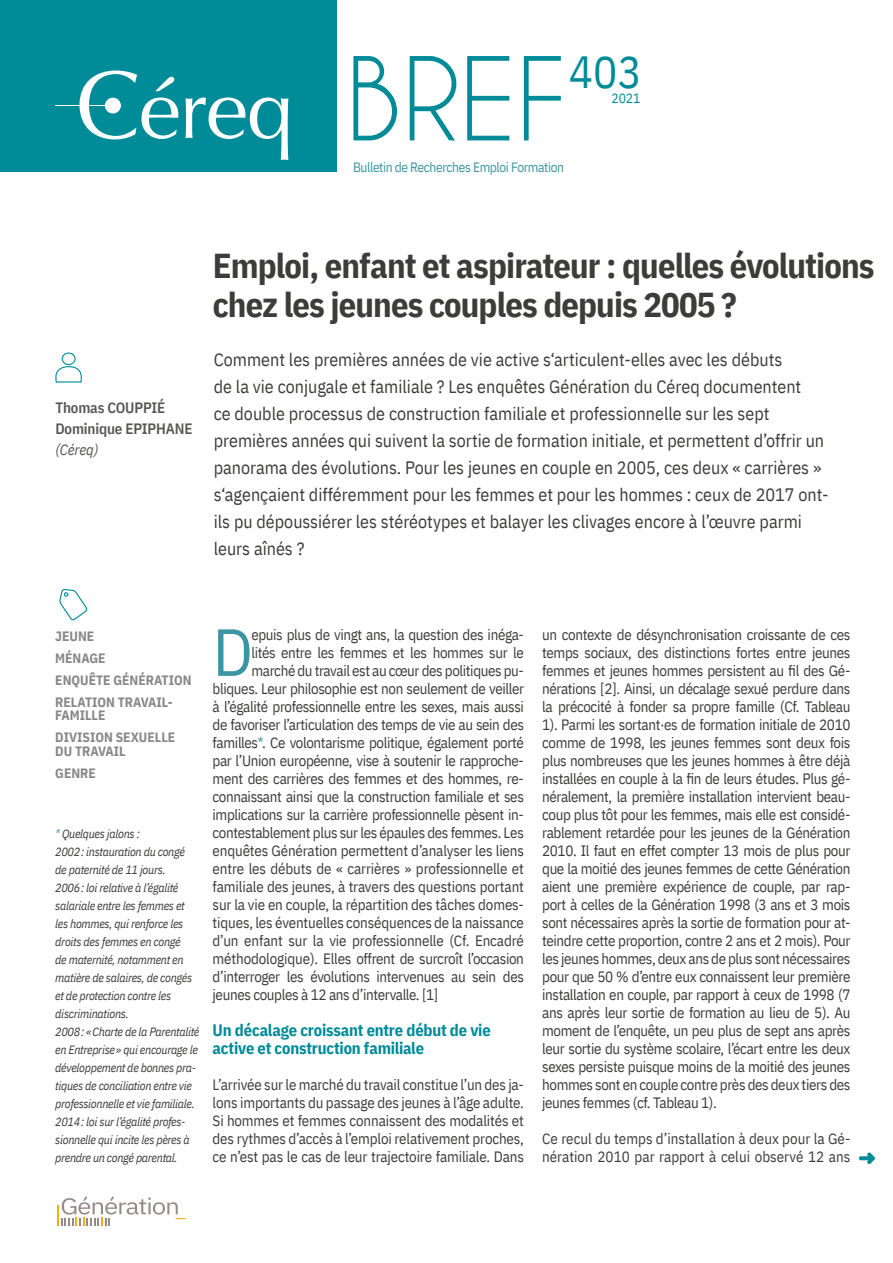
<style>
.page{position:relative;width:893px;height:1263px;background:#fff}
.page>*{position:absolute;margin:0;border:0;box-sizing:border-box;transform-origin:0 0}
.t1{font:108px "Caviar Dreams";color:#008b99}
.t2{font:66.6px "IBM Plex Sans Cond";color:#3c95a2}
.t3{font:45px "IBM Plex Sans Cond";color:#008b99}
.t4{font:700 34.5px/39px "IBM Plex Sans Cond";letter-spacing:-.025em;color:#3c3c3b}
.t5{font:18px/27px "IBM Plex Sans Cond";color:#3c3c3b}
.t6{font:700 16.5px/18px "IBM Plex Sans Cond";letter-spacing:-.015em;color:#008b99}
.t7{font:15px/18px "IBM Plex Sans Cond";letter-spacing:-.025em;color:#3c3c3b;text-align:justify}
.t8{font:15px/18px "IBM Plex Sans Cond";color:#3c3c3b}
.t9{font:600 15px/20.7px "IBM Plex Sans Cond";letter-spacing:-.01em;color:#575756}
.t10{font:italic 15px "IBM Plex Sans Cond";letter-spacing:-.01em;color:#575756}
.t11{font:700 13.5px/22px "IBM Plex Sans Cond";color:#878787}
.t12{font:13.5px "IBM Plex Sans Cond";letter-spacing:-.03em;color:#3c95a2}
.t13{font:13.5px "IBM Plex Sans Cond";color:#008b99}
.t14{font:italic 12px/18px "IBM Plex Sans Cond";letter-spacing:-.025em;color:#3c3c3b}
.s1{color:#3c95a2}
</style>
<div class="page">
<div style="left:62px;top:352px;width:14px;height:13px;border:1px solid #008b99;border-radius:50%"></div>
<svg style="left:55px;top:365px;width:27px;height:18px"></svg>
<svg style="left:59px;top:589px;width:29px;height:32px"></svg>
<svg style="left:859px;top:1152px;width:16px;height:12px"></svg>
<div style="left:0;top:0;width:336px;height:172px;background:#008b99"></div>
<hr style="left:55px;top:105px;width:63px;height:1px;background:#fff">
<svg style="left:79px;top:71px;width:99px;height:68px"></svg>
<svg style="left:186px;top:97px;width:102px;height:63px"></svg>
<div style="left:105px;top:98px;width:16px;height:16px;background:#fff;border-radius:50%"></div>
<hr style="left:57px;top:1205px;width:2px;height:21px;background:#f8ac04">
<svg style="left:61px;top:1196px;width:124px;height:30px"></svg>
<h1 class="t1" style="left:346px;top:38px;width:223px">BREF</h1>
<h3 class="t3" style="left:569px;top:37px;width:74px">403</h3>
<p class="t13" style="left:611px;top:88px;width:31px">2021</p>
<p class="t12" style="left:353px;top:157px;width:213px">Bulletin de Recherches Emploi Formation</p>
<p class="t9" style="left:55px;top:396px;width:139px">Thomas COUPPIÉ<br>Dominique EPIPHANE</p>
<p class="t10" style="left:55px;top:438px;width:44px">(Céreq)</p>
<h3 class="t4" style="left:213px;top:243px;width:663px">Emploi, enfant et aspirateur : quelles évolutions chez les jeunes couples depuis 2005 ?</h3>
<p class="t5" style="left:214px;top:345px;width:616px">Comment les premières années de vie active s‘articulent-elles avec les débuts<br>de la vie conjugale et familiale ? Les enquêtes Génération du Céreq documentent<br>ce double processus de construction familiale et professionnelle sur les sept premières années qui suivent la sortie de formation initiale, et permettent d’offrir un panorama des évolutions. Pour les jeunes en couple en 2005, ces deux « carrières » s‘agençaient différemment pour les femmes et pour les hommes : ceux de 2017 ont&shy;ils pu dépoussiérer les stéréotypes et balayer les clivages encore à l’œuvre parmi leurs aînés ?</p>
<p class="t11" style="left:55px;top:624px;width:138px">JEUNE<br>MÉNAGE<br>ENQUÊTE GÉNÉRATION<br>RELATION TRAVAIL-</p>
<p class="t11" style="left:55px;top:703px;width:121px">FAMILLE<br>DIVISION SEXUELLE</p>
<p class="t11" style="left:55px;top:739px;width:72px">DU TRAVAIL<br>GENRE</p>
<p class="t14" style="left:55px;top:823px;width:146px"><span class="s1">*</span> Quelques jalons :<br>2002: instauration du congé de paternité de 11 jours.<br>2006: loi relative à l’égalité salariale entre les femmes et les hommes, qui renforce les droits des femmes en congé<br>de maternité, notamment en matière de salaires, de congés et de protection contre les discriminations.<br>2008: «Charte de la Parentalité en Entreprise» qui encourage le développement de bonnes pra&shy;tiques de conciliation entre vie professionnelle et vie familiale.<br>2014: loi sur l’égalité profes&shy;sionnelle qui incite les pères à prendre un congé parental.</p>
<h2 class="t2" style="left:213px;top:601px;width:42px">D</h2>
<p class="t7" style="left:251px;top:624px;width:274px">epuis plus de vingt ans, la question des inéga-</p>
<p class="t7" style="left:251px;top:642px;width:274px">lités entre les femmes et les hommes sur le</p>
<p class="t7" style="left:251px;top:660px;width:274px">marché du travail est au cœur des politiques pu-</p>
<p class="t7" style="left:213px;top:678px;width:313px">bliques. Leur philosophie est non seulement de veiller</p>
<p class="t7" style="left:213px;top:696px;width:313px">à l’égalité professionnelle entre les sexes, mais aussi</p>
<p class="t7" style="left:213px;top:714px;width:313px">de favoriser l’articulation des temps de vie au sein des</p>
<p class="t7" style="left:213px;top:732px;width:313px">familles<span class="s1">*</span>. Ce volontarisme politique, également porté</p>
<p class="t7" style="left:213px;top:750px;width:313px">par l’Union européenne, vise à soutenir le rapproche-</p>
<p class="t7" style="left:213px;top:768px;width:313px">ment des carrières des femmes et des hommes, re-</p>
<p class="t7" style="left:213px;top:786px;width:313px">connaissant ainsi que la construction familiale et ses</p>
<p class="t7" style="left:213px;top:804px;width:313px">implications sur la carrière professionnelle pèsent in-</p>
<p class="t7" style="left:213px;top:822px;width:313px">contestablement plus sur les épaules des femmes. Les</p>
<p class="t7" style="left:213px;top:840px;width:313px">enquêtes Génération permettent d’analyser les liens</p>
<p class="t7" style="left:213px;top:858px;width:313px">entre les débuts de « carrières » professionnelle et</p>
<p class="t7" style="left:213px;top:876px;width:313px">familiale des jeunes, à travers des questions portant</p>
<p class="t7" style="left:213px;top:894px;width:313px">sur la vie en couple, la répartition des tâches domes-</p>
<p class="t7" style="left:213px;top:912px;width:313px">tiques, les éventuelles conséquences de la naissance</p>
<p class="t7" style="left:213px;top:930px;width:313px">d’un enfant sur la vie professionnelle (Cf. Encadré</p>
<p class="t7" style="left:213px;top:948px;width:313px">méthodologique). Elles offrent de surcroît l’occasion</p>
<p class="t7" style="left:213px;top:966px;width:313px">d’interroger les évolutions intervenues au sein des</p>
<p class="t7" style="left:213px;top:984px;width:227px">jeunes couples à 12 ans d’intervalle. [1]</p>
<p class="t6" style="left:213px;top:1020px;width:280px">Un décalage croissant entre début de vie active et construction familiale</p>
<p class="t7" style="left:213px;top:1074px;width:313px">L’arrivée sur le marché du travail constitue l’un des ja&shy;lons importants du passage des jeunes à l’âge adulte.<br>Si hommes et femmes connaissent des modalités et des rythmes d’accès à l’emploi relativement proches, ce n’est pas le cas de leur trajectoire familiale. Dans</p>
<p class="t7" style="left:542px;top:624px;width:310px">un contexte de désynchronisation croissante de ces temps sociaux, des distinctions fortes entre jeunes femmes et jeunes hommes persistent au fil des Gé&shy;nérations [2]. Ainsi, un décalage sexué perdure dans la précocité à fonder sa propre famille (Cf. Tableau 1). Parmi les sortant·es de formation initiale de 2010 comme de 1998, les jeunes femmes sont deux fois plus nombreuses que les jeunes hommes à être déjà installées en couple à la fin de leurs études. Plus gé&shy;néralement, la première installation intervient beau&shy;coup plus tôt pour les femmes, mais elle est considé&shy;rablement retardée pour les jeunes de la Génération 2010. Il faut en effet compter 13 mois de plus pour que la moitié des jeunes femmes de cette Génération aient une première expérience de couple, par rap&shy;port à celles de la Génération 1998 (3 ans et 3 mois sont nécessaires après la sortie de formation pour at&shy;teindre cette proportion, contre 2 ans et 2 mois). Pour les jeunes hommes, deux ans de plus sont nécessaires pour que 50 % d’entre eux connaissent leur première installation en couple, par rapport à ceux de 1998 (7 ans après leur sortie de formation au lieu de 5). Au moment de l’enquête, un peu plus de sept ans après leur sortie du système scolaire, l’écart entre les deux sexes persiste puisque moins de la moitié des jeunes hommes sont en couple contre près des deux tiers des jeunes femmes (cf. Tableau 1).</p>
<p class="t8" style="left:542px;top:1128px;width:310px">Ce recul du temps d’installation à deux pour la Gé&shy;nération 2010 par rapport à celui observé 12 ans</p>
</div>
